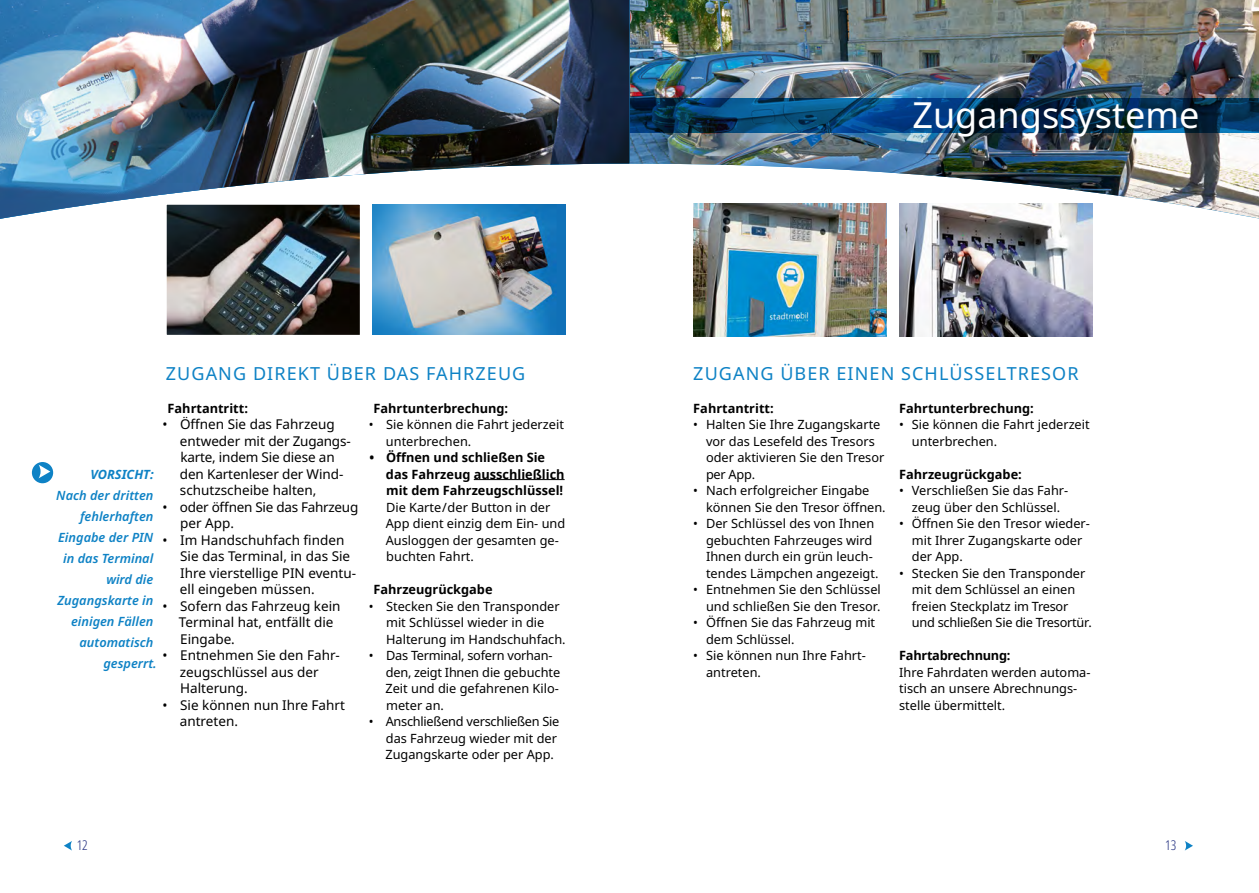
<style>
.page{position:relative;width:1259px;height:893px;background:#fff}
.page>*{position:absolute;margin:0;border:0;box-sizing:border-box;transform-origin:0 0}
.t1{font:36px "Noto Sans";color:#fff}
.t2{font:18px "Noto Sans";letter-spacing:.06em;color:#0e82c5}
.t3{font:13.5px/16.5px "Noto Sans";color:#000}
.t4{font:13.5px/16.5px "Noto Sans";letter-spacing:-.02em;color:#000}
.t5{font:300 extra-condensed 13.5px "Noto Sans";color:#283583}
.t6{font:12.75px/16.5px "Noto Sans";color:#000}
.t7{font:700 12.75px/16.5px "Noto Sans";color:#000}
.t8{font:italic 600 12.75px/21px "Noto Sans";color:#0e82c5;text-align:right}
.t9{font:700 12.75px "Noto Sans";letter-spacing:-.02em;color:#000}
.t10{font:italic 700 12.75px "Noto Sans";color:#0e82c5}
</style>
<div class="page">
<svg style="left:64px;top:841px;width:8px;height:9px"></svg>
<svg style="left:1185px;top:841px;width:8px;height:9px"></svg>
<hr style="left:474px;top:479px;width:90px;height:1px;background:#000">
<div style="left:32px;top:462px;width:21px;height:21px;background:#0e82c5;border-radius:50%"></div>
<svg style="left:39px;top:465px;width:11px;height:13px"></svg>
<img style="left:629px;top:0;width:630px;height:219px">
<svg style="left:629px;top:99px;width:630px;height:34px;background:#043964"></svg>
<img style="left:0;top:0;width:629px;height:219px">
<svg style="left:156px;top:193px;width:947px;height:144px"></svg>
<img style="left:693px;top:204px;width:193px;height:132px">
<img style="left:160px;top:198px;width:412px;height:139px">
<img style="left:899px;top:204px;width:193px;height:132px">
<p class="t10" style="left:90px;top:465px;width:65px">VORSICHT:</p>
<p class="t8" style="left:56px;top:485px;width:102px">Nach der dritten fehlerhaften<br>Eingabe der PIN in das Terminal wird die<br>Zugangskarte in einigen Fällen automatisch gesperrt.</p>
<h2 class="t2" style="left:166px;top:360px;width:361px">ZUGANG DIREKT ÜBER DAS FAHRZEUG</h2>
<p class="t7" style="left:168px;top:399px;width:82px">Fahrtantritt:</p>
<p class="t3" style="left:180px;top:416px;width:172px;text-indent:-17px">• Öffnen Sie das Fahrzeug entweder mit der Zugangs&shy;karte, indem Sie diese an den Kartenleser der Wind&shy;schutzscheibe halten,</p>
<p class="t4" style="left:180px;top:499px;width:180px;text-indent:-18px">• oder öffnen Sie das Fahrzeug per App.</p>
<p class="t3" style="left:180px;top:532px;width:178px;text-indent:-17px">• Im Handschuhfach finden<br>Sie das Terminal, in das Sie<br>Ihre vierstellige PIN eventu&shy;ell eingeben müssen.</p>
<p class="t3" style="left:179px;top:598px;width:163px;text-indent:-16px">• Sofern das Fahrzeug kein<br>Terminal hat, entfällt die<br>Eingabe.</p>
<p class="t3" style="left:180px;top:647px;width:162px;text-indent:-17px">• Entnehmen Sie den Fahr&shy;zeugschlüssel aus der<br>Halterung.</p>
<p class="t3" style="left:180px;top:697px;width:167px;text-indent:-17px">• Sie können nun Ihre Fahrt antreten.</p>
<p class="t7" style="left:373px;top:399px;width:136px">Fahrtunterbrechung:</p>
<p class="t6" style="left:386px;top:417px;width:179px;text-indent:-17px">• Sie können die Fahrt jederzeit unterbrechen.</p>
<p class="t7" style="left:386px;top:449px;width:180px;text-indent:-16px">• Öffnen und schließen Sie das Fahrzeug ausschließlich mit dem Fahrzeugschlüssel!</p>
<p class="t6" style="left:386px;top:499px;width:181px">Die Karte/der Button in der<br>App dient einzig dem Ein- und<br>Ausloggen der gesamten ge&shy;buchten Fahrt.</p>
<p class="t7" style="left:373px;top:581px;width:121px">Fahrzeugrückgabe</p>
<p class="t6" style="left:386px;top:598px;width:181px;text-indent:-17px">• Stecken Sie den Transponder mit Schlüssel wieder in die<br>Halterung im Handschuhfach.</p>
<p class="t6" style="left:385px;top:648px;width:176px;text-indent:-17px">• Das Terminal, sofern vorhan&shy;den, zeigt Ihnen die gebuchte<br>Zeit und die gefahrenen Kilo&shy;meter an.</p>
<p class="t6" style="left:385px;top:713px;width:176px;text-indent:-17px">• Anschließend verschließen Sie das Fahrzeug wieder mit der<br>Zugangskarte oder per App.</p>
<h1 class="t1" style="left:912px;top:89px;width:288px">Zugangssysteme</h1>
<h2 class="t2" style="left:693px;top:360px;width:387px">ZUGANG ÜBER EINEN SCHLÜSSELTRESOR</h2>
<p class="t7" style="left:693px;top:399px;width:82px">Fahrtantritt:</p>
<p class="t6" style="left:706px;top:417px;width:180px;text-indent:-13px">• Halten Sie Ihre Zugangskarte vor das Lesefeld des Tresors oder aktivieren Sie den Tresor per App.</p>
<p class="t6" style="left:706px;top:483px;width:181px;text-indent:-13px">• Nach erfolgreicher Eingabe können Sie den Tresor öffnen.</p>
<p class="t6" style="left:706px;top:516px;width:174px;text-indent:-13px">• Der Schlüssel des von Ihnen gebuchten Fahrzeuges wird<br>Ihnen durch ein grün leuch&shy;tendes Lämpchen angezeigt.</p>
<p class="t6" style="left:693px;top:582px;width:189px;text-align:right">• Entnehmen Sie den Schlüssel und schließen Sie den Tresor.</p>
<p class="t6" style="left:706px;top:615px;width:171px;text-indent:-13px">• Öffnen Sie das Fahrzeug mit dem Schlüssel.</p>
<p class="t6" style="left:706px;top:648px;width:161px;text-indent:-13px">• Sie können nun Ihre Fahrt&shy;antreten.</p>
<p class="t7" style="left:899px;top:399px;width:136px">Fahrtunterbrechung:</p>
<p class="t6" style="left:912px;top:416px;width:179px;text-indent:-13px">• Sie können die Fahrt jederzeit unterbrechen.</p>
<p class="t7" style="left:899px;top:465px;width:124px">Fahrzeugrückgabe:</p>
<p class="t6" style="left:899px;top:482px;width:171px;text-align:center">• Verschließen Sie das Fahr&shy;zeug über den Schlüssel.</p>
<p class="t6" style="left:912px;top:515px;width:179px;text-indent:-13px">• Öffnen Sie den Tresor wieder&shy;mit Ihrer Zugangskarte oder der App.</p>
<p class="t6" style="left:912px;top:565px;width:181px;text-indent:-13px">• Stecken Sie den Transponder mit dem Schlüssel an einen freien Steckplatz im Tresor und schließen Sie die Tresortür.</p>
<p class="t9" style="left:899px;top:646px;width:113px">Fahrtabrechnung:</p>
<p class="t6" style="left:899px;top:664px;width:193px">Ihre Fahrdaten werden automa&shy;tisch an unsere Abrechnungs&shy;stelle übermittelt.</p>
<p class="t5" style="left:77px;top:836px;width:13px">12</p>
<p class="t5" style="left:1165px;top:836px;width:13px">13</p>
</div>
